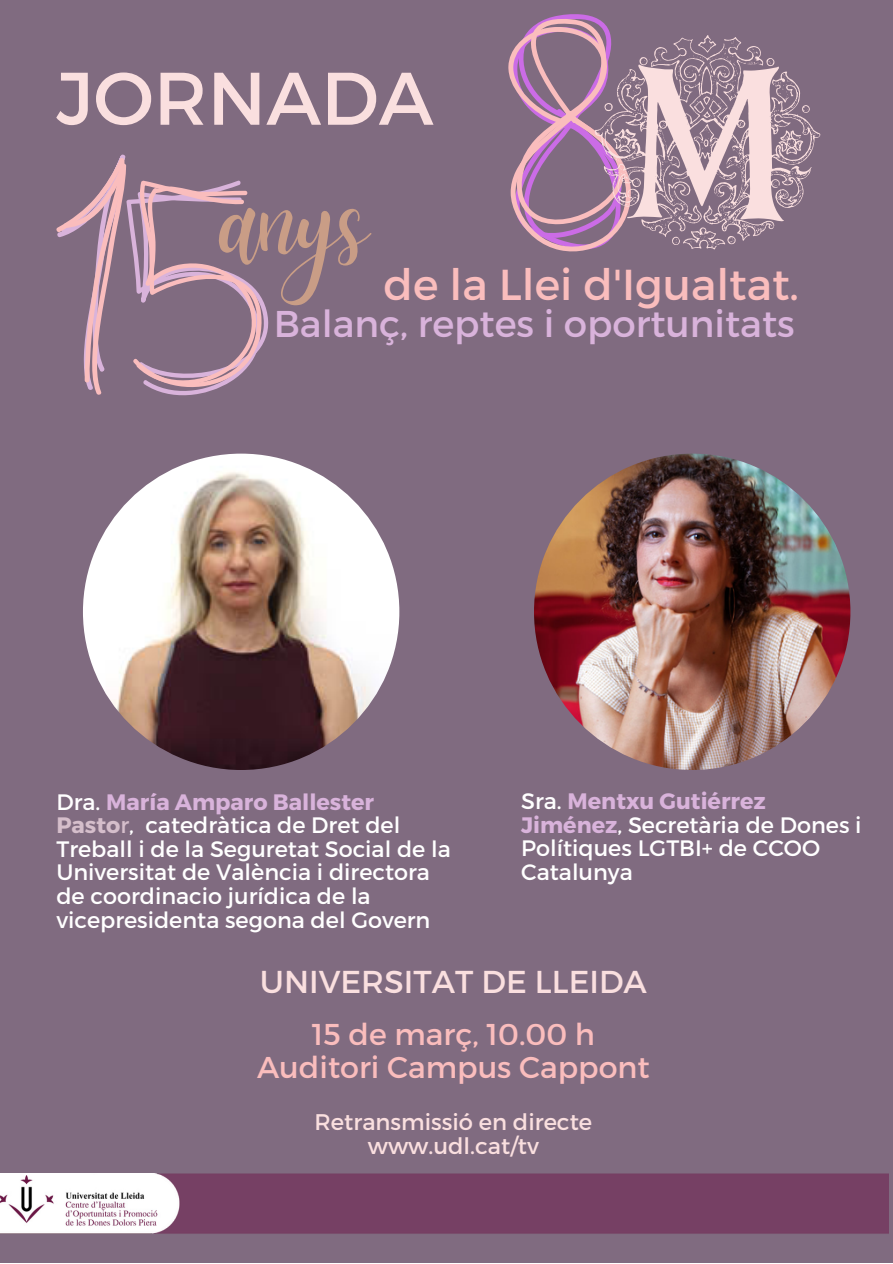
<style>
.page{position:relative;width:893px;height:1264px;background:#fff}
.page>*{position:absolute;margin:0;border:0;box-sizing:border-box;transform-origin:0 0}
.t1{font:113.25px "Daydream";color:#c99d86}
.t2{font:74.25px "Montserrat";color:#fadfdf}
.t3{font:43.2px "Montserrat";color:#fabdbd}
.t4{font:37.2px "Montserrat";color:#d9b3db}
.t5{font:31.65px "Montserrat";color:#fadfdf}
.t6{font:30.15px/32.5px "Montserrat";color:#fabdbd;text-align:center}
.t7{font:22.65px/24.8px "Montserrat";color:#fadfdf;text-align:center}
.t8{font:22.35px/23.5px "Montserrat";color:#fff}
.s1{font-weight:700;color:#d9b3db}
.s2{font-weight:700;color:#d5becb}
.s3{color:#d5becb}
</style>
<div class="page">
<div style="left:0;top:0;width:892px;height:1262px;background:#806b80"></div>
<svg style="left:508px;top:14px;width:103px;height:237px"></svg>
<svg style="left:594px;top:35px;width:226px;height:214px"></svg>
<svg style="left:56px;top:154px;width:212px;height:241px"></svg>
<img style="left:0;top:1173px;width:888px;height:61px">
<img style="left:0;top:1175px;width:161px;height:55px">
<img style="left:83px;top:453px;width:316px;height:317px;border-radius:50%">
<img style="left:534px;top:453px;width:316px;height:317px;border-radius:50%">
<h2 class="t2" style="left:56px;top:50px;width:378px">JORNADA</h2>
<h1 class="t1" style="left:220px;top:154px;width:151px">anys</h1>
<h3 class="t3" style="left:383px;top:256px;width:417px">de la Llei d'Igualtat.</h3>
<h3 class="t4" style="left:274px;top:299px;width:522px">Balanç, reptes i oportunitats</h3>
<p class="t8" style="left:56px;top:788px;width:396px">Dra. <span class="s1">María Amparo Ballester<br></span><span class="s2">Pasto</span><span class="s3">r</span>, catedràtica de Dret del<br>Treball i de la Seguretat Social de la<br>Universitat de València i directora de coordinacio jurídica de la vicepresidenta segona del Govern</p>
<p class="t8" style="left:521px;top:787px;width:342px">Sra. <span class="s1">Mentxu Gutiérrez<br>Jiménez</span>, Secretària de Dones i<br>Polítiques LGTBI+ de CCOO<br>Catalunya</p>
<h3 class="t5" style="left:260px;top:961px;width:388px">UNIVERSITAT DE LLEIDA</h3>
<h3 class="t6" style="left:257px;top:1016px;width:394px">15 de març, 10.00 h<br>Auditori Campus Cappont</h3>
<p class="t7" style="left:314px;top:1108px;width:279px">Retransmissió en directe www.udl.cat/tv</p>
</div>
